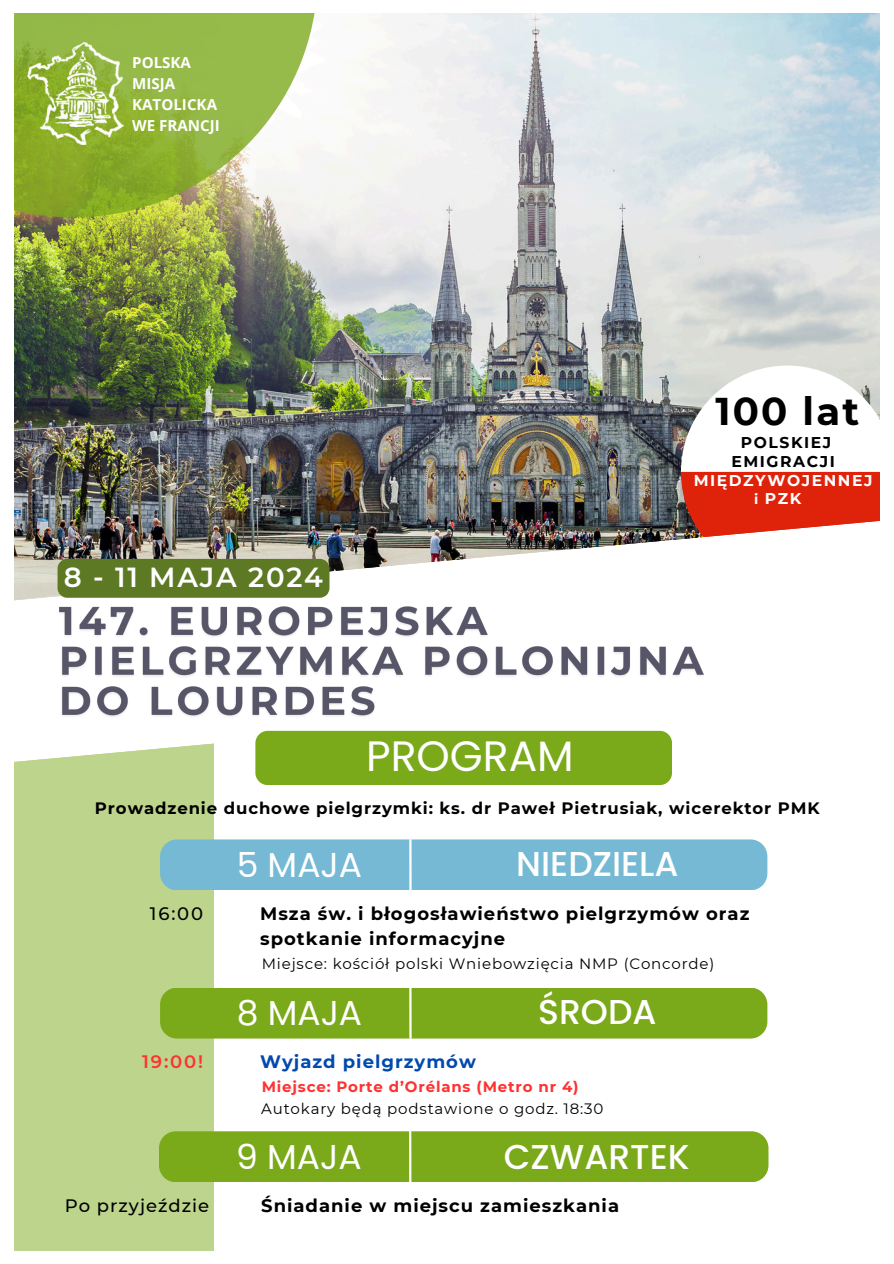
<style>
.page{position:relative;width:894px;height:1264px;background:#fff}
.page>*{position:absolute;margin:0;border:0;box-sizing:border-box;transform-origin:0 0}
.t1{font:42.45px "Poppins";color:#fff}
.t2{font:700 38.7px "Montserrat";letter-spacing:.055em;color:#000}
.t3{font:500 34.5px "Poppins";color:#fff}
.t4{font:34.5px "Poppins";color:#fff}
.t5{font:600 27.6px "Montserrat";letter-spacing:.065em;color:#fff}
.t6{font:700 18px/24.8px "Montserrat";letter-spacing:.055em;color:#000}
.t7{font:500 18px "Montserrat";letter-spacing:.055em;color:#000}
.t8{font:700 18px "Montserrat";letter-spacing:.055em;color:#004aad}
.t9{font:600 18px "Montserrat";color:#ff3131}
.t10{font:700 16.5px "Montserrat";letter-spacing:.055em;color:#000}
.t11{font:700 15.6px "Montserrat";letter-spacing:.1em;color:#fff}
.t12{font:700 15.6px "Montserrat";letter-spacing:.1em;color:#000}
.t13{font:700 15.15px/20.9px "Open Sans";color:#fff}
.t14{font:15px "Montserrat";letter-spacing:.055em;color:#000}
.t15{font:700 15px "Montserrat";letter-spacing:.055em;color:#ff3131}
.s1{font-size:14.1px}
</style>
<div class="page">
<div style="left:0;top:0;width:213px;height:1263px;background:#bcd48c"></div>
<img style="left:13px;top:13px;width:867px;height:495px">
<svg style="left:13px;top:13px;width:305px;height:204px"></svg>
<img style="left:28px;top:43px;width:104px;height:102px">
<svg style="left:680px;top:365px;width:200px;height:143px"></svg>
<img style="left:13px;top:508px;width:867px;height:261px">
<div style="left:0;top:11px;width:13px;height:1252px;background:#fff"></div>
<div style="left:2px;top:1250px;width:891px;height:13px;background:#fff"></div>
<div style="left:0;top:0;width:893px;height:13px;background:#fff"></div>
<div style="left:255px;top:730px;width:417px;height:55px;background:#7aa91a;border-radius:12px"></div>
<div style="left:160px;top:987px;width:607px;height:51px;background:#7aa91a;border-radius:17px"></div>
<hr style="left:409px;top:987px;width:2px;height:51px;background:#fff">
<div style="left:159px;top:1131px;width:609px;height:51px;background:#7aa91a;border-radius:17px"></div>
<hr style="left:409px;top:1130px;width:2px;height:52px;background:#fff">
<img style="left:54px;top:598px;width:656px;height:127px">
<div style="left:57px;top:559px;width:272px;height:38px;background:#5d7924"></div>
<div style="left:160px;top:839px;width:607px;height:51px;background:#75b9d4;border-radius:17px"></div>
<hr style="left:409px;top:839px;width:2px;height:51px;background:#fff">
<p class="t13" style="left:132px;top:52px;width:60px">POLSKA</p>
<p class="t13" style="left:132px;top:73px;width:86px">MISJA<br>KATOLICKA</p>
<p class="t13" style="left:132px;top:114px;width:89px">WE FRANCJI</p>
<p class="t5" style="left:64px;top:560px;width:260px">8 - 11 MAJA 2024</p>
<p class="t1" style="left:366px;top:726px;width:209px">PROGRAM</p>
<h3 class="t2" style="left:715px;top:387px;width:145px">100 lat</h3>
<p class="t12" style="left:740px;top:433px;width:92px">POLSKIEJ</p>
<p class="t12" style="left:731px;top:452px;width:105px">EMIGRACJI</p>
<p class="t11" style="left:693px;top:470px;width:180px">MIĘDZYWOJENNEJ</p>
<p class="t11" style="left:753px;top:489px;width:49px"><span class="s1">i</span> PZK</p>
<h4 class="t10" style="left:95px;top:797px;width:726px">Prowadzenie duchowe pielgrzymki: ks. dr Paweł Pietrusiak, wicerektor PMK</h4>
<h5 class="t7" style="left:150px;top:902px;width:55px">16:00</h5>
<h6 class="t9" style="left:142px;top:1050px;width:62px">19:00!</h6>
<p class="t4" style="left:237px;top:840px;width:127px">5 MAJA</p>
<p class="t3" style="left:516px;top:840px;width:164px">NIEDZIELA</p>
<p class="t6" style="left:260px;top:901px;width:490px">Msza św. i błogosławieństwo pielgrzymów oraz spotkanie informacyjne</p>
<p class="t14" style="left:262px;top:954px;width:454px">Miejsce: kościół polski Wniebowzięcia NMP (Concorde)</p>
<p class="t4" style="left:236px;top:988px;width:127px">8 MAJA</p>
<h2 class="t3" style="left:538px;top:988px;width:120px">ŚRODA</h2>
<h4 class="t8" style="left:260px;top:1050px;width:217px">Wyjazd pielgrzymów</h4>
<h3 class="t14" style="left:261px;top:1099px;width:344px">Autokary będą podstawione o godz. 18:30</h3>
<h4 class="t15" style="left:261px;top:1077px;width:318px">Miejsce: Porte d’Orélans (Metro nr 4)</h4>
<p class="t4" style="left:236px;top:1132px;width:127px">9 MAJA</p>
<p class="t3" style="left:504px;top:1132px;width:187px">CZWARTEK</p>
<p class="t7" style="left:65px;top:1194px;width:146px">Po przyjeździe</p>
<p class="t6" style="left:261px;top:1193px;width:359px">Śniadanie w miejscu zamieszkania</p>
</div>
